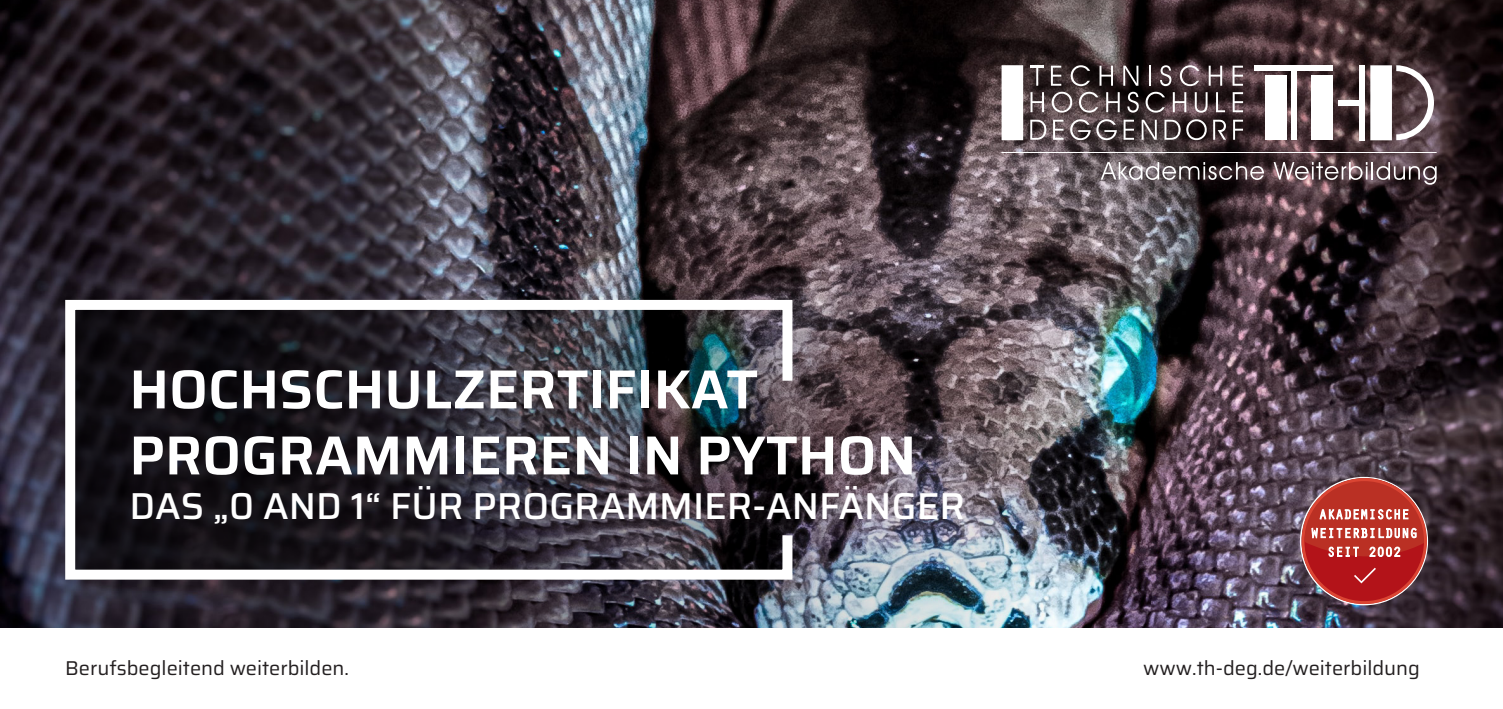
<style>
.page{position:relative;width:1503px;height:709px;background:#fff}
.page>*{position:absolute;margin:0;border:0;box-sizing:border-box;transform-origin:0 0}
.t1{font:600 55px "Saira";color:#fff}
.t2{font:500 37.5px "Saira";color:#fff}
.t3{font:20px "Saira";color:#231f20}
</style>
<div class="page">
<img style="left:0;top:0;width:1502px;height:627px">
<img style="left:279px;top:225px;width:876px;height:402px">
<svg style="left:797px;top:300px;width:61px;height:279px"></svg>
<svg style="left:60px;top:295px;width:737px;height:289px"></svg>
<svg style="left:1050px;top:66px;width:11px;height:20px"></svg>
<svg style="left:1070px;top:65px;width:20px;height:21px"></svg>
<svg style="left:1099px;top:66px;width:14px;height:20px"></svg>
<svg style="left:1123px;top:66px;width:15px;height:20px"></svg>
<hr style="left:1148px;top:66px;width:2px;height:20px;background:#fff">
<svg style="left:1160px;top:65px;width:11px;height:21px"></svg>
<svg style="left:1179px;top:65px;width:20px;height:21px"></svg>
<svg style="left:1208px;top:66px;width:14px;height:20px"></svg>
<svg style="left:1232px;top:66px;width:10px;height:20px"></svg>
<svg style="left:1030px;top:66px;width:13px;height:20px"></svg>
<div style="left:1311px;top:76px;width:22px;height:64px;background:#fff"></div>
<div style="left:1264px;top:76px;width:22px;height:64px;background:#fff"></div>
<div style="left:1359px;top:65px;width:5px;height:75px;background:#fff"></div>
<div style="left:1370px;top:65px;width:21px;height:75px;background:#fff"></div>
<div style="left:1001px;top:65px;width:22px;height:75px;background:#fff"></div>
<svg style="left:1396px;top:65px;width:37px;height:75px"></svg>
<div style="left:1254px;top:65px;width:79px;height:6px;background:#fff"></div>
<div style="left:1290px;top:71px;width:6px;height:69px;background:#fff"></div>
<div style="left:1337px;top:100px;width:22px;height:5px;background:#fff"></div>
<svg style="left:1030px;top:92px;width:14px;height:20px"></svg>
<svg style="left:1051px;top:92px;width:21px;height:21px"></svg>
<svg style="left:1079px;top:92px;width:19px;height:21px"></svg>
<svg style="left:1106px;top:92px;width:13px;height:20px"></svg>
<svg style="left:1127px;top:92px;width:11px;height:21px"></svg>
<svg style="left:1145px;top:92px;width:19px;height:21px"></svg>
<svg style="left:1172px;top:92px;width:14px;height:20px"></svg>
<svg style="left:1194px;top:92px;width:13px;height:21px"></svg>
<svg style="left:1216px;top:92px;width:9px;height:20px"></svg>
<svg style="left:1232px;top:92px;width:11px;height:20px"></svg>
<svg style="left:1030px;top:120px;width:16px;height:20px"></svg>
<svg style="left:1053px;top:120px;width:10px;height:20px"></svg>
<svg style="left:1070px;top:119px;width:20px;height:21px"></svg>
<svg style="left:1096px;top:119px;width:20px;height:21px"></svg>
<svg style="left:1123px;top:120px;width:11px;height:20px"></svg>
<svg style="left:1141px;top:120px;width:15px;height:20px"></svg>
<svg style="left:1164px;top:120px;width:16px;height:20px"></svg>
<svg style="left:1186px;top:119px;width:20px;height:21px"></svg>
<svg style="left:1213px;top:120px;width:12px;height:20px"></svg>
<svg style="left:1233px;top:120px;width:10px;height:20px"></svg>
<hr style="left:1001px;top:152px;width:435px;height:1px;background:#fff">
<svg style="left:1100px;top:162px;width:163px;height:18px"></svg>
<svg style="left:1273px;top:162px;width:163px;height:23px"></svg>
<svg style="left:1301px;top:485px;width:125px;height:119px;fill:#b31319"></svg>
<svg style="left:1354px;top:567px;width:21px;height:16px"></svg>
<svg style="left:1304px;top:478px;width:121px;height:79px"></svg>
<p class="t1" style="left:129px;top:344px;width:630px">HOCHSCHULZERTIFIKAT</p>
<p class="t1" style="left:129px;top:410px;width:788px">PROGRAMMIEREN IN PYTHON</p>
<p class="t2" style="left:129px;top:476px;width:837px">DAS „0 AND 1“ FÜR PROGRAMMIER-ANFÄNGER</p>
<p class="t3" style="left:65px;top:651px;width:285px">Berufsbegleitend weiterbilden.</p>
<p class="t3" style="left:1143px;top:651px;width:278px">www.th-deg.de/weiterbildung</p>
</div>
